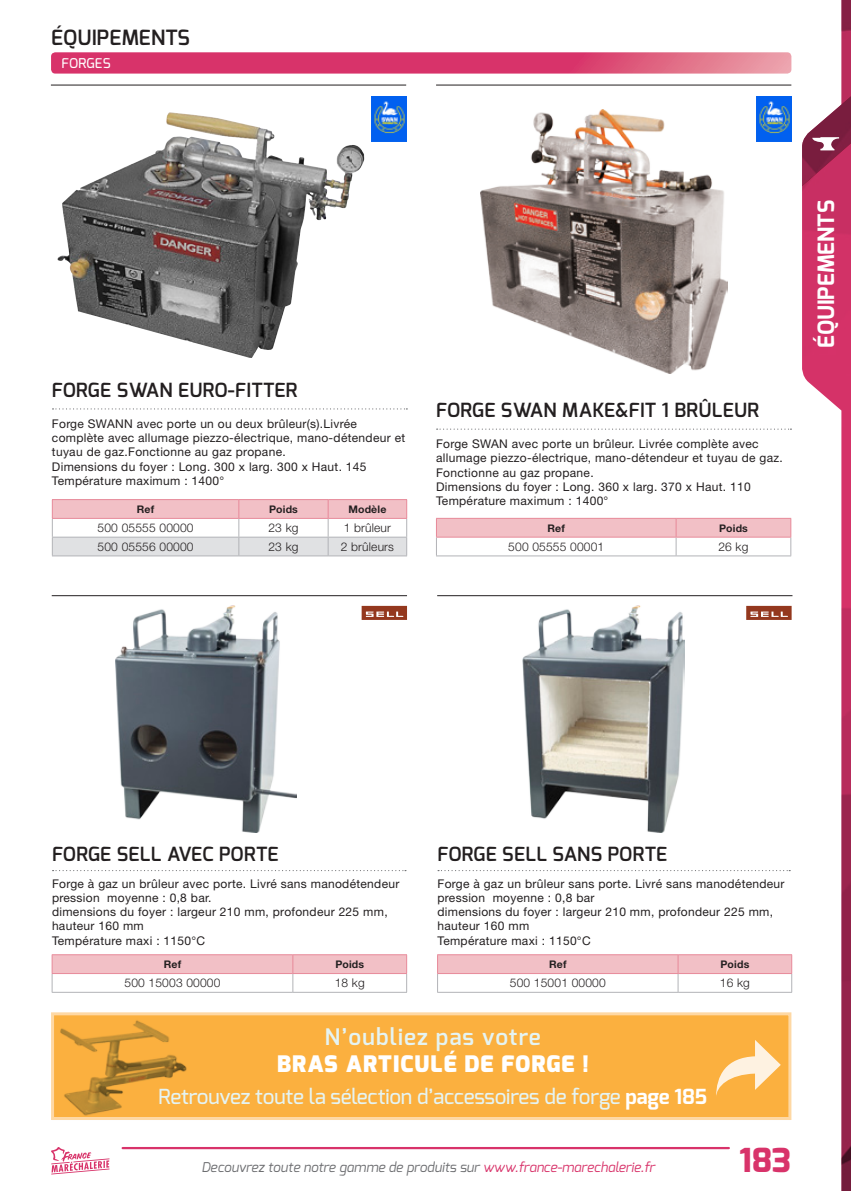
<style>
.page{position:relative;width:851px;height:1191px;background:#fff}
.page>*{position:absolute;margin:0;border:0;box-sizing:border-box;transform-origin:0 0}
.t1{font:800 33px "Exo";color:#d8336a}
.InfoEncart{font:900 22.8px "Exo";letter-spacing:.05em;color:#fff}
.InfoEncart-2{font:600 22.8px "Exo";letter-spacing:.05em;color:#e5f4f3}
.t2{font:700 22.5px "Exo";color:#fff}
.TitreCat{font:600 21px "Exo";letter-spacing:.01em;color:#231f20}
.InfoEncart-3{font:500 20.7px "Exo";letter-spacing:-.01em;color:#e5f4f3}
.NomArticle{font:600 19.5px "Exo";letter-spacing:.015em;color:#231f20}
.t3{font:italic 13.5px "Exo";color:#6c6d70}
.SousTitre{font:500 13.5px "Exo";letter-spacing:.015em;color:#fff}
.Corps_de_texte{font:12px/14.2px "Helvetica Neue LT Std";letter-spacing:.025em;color:#231f20}
.CorpsTableau{font:300 12px "Helvetica Neue LT Std";letter-spacing:.015em;color:#231f20}
.titre_tableau{font:700 10.5px "Helvetica Neue LT Std";letter-spacing:.015em;color:#231f20}
.s1{font-weight:700;color:#fff}
.s2{color:#d8336a}
</style>
<div class="page">
<hr style="left:123px;top:1147px;width:605px;height:2px;background:#d8336a">
<svg style="left:51px;top:52px;width:740px;height:22px;background:#dc4a78"></svg>
<svg style="left:51px;top:1147px;width:58px;height:27px"></svg>
<img style="left:802px;top:0;width:48px;height:1191px">
<svg style="left:802px;top:78px;width:48px;height:108px"></svg>
<hr style="left:51px;top:85px;width:355px;height:1px;background:#231f20">
<img style="left:57px;top:112px;width:307px;height:246px">
<svg style="left:52px;top:408px;width:355px;height:1px"></svg>
<svg style="left:52px;top:499px;width:355px;height:57px"></svg>
<hr style="left:239px;top:518px;width:89px;height:1px;background:#e78999">
<hr style="left:328px;top:518px;width:79px;height:1px;background:#e78999">
<img style="left:371px;top:96px;width:35px;height:45px">
<hr style="left:436px;top:85px;width:355px;height:1px;background:#231f20">
<img style="left:480px;top:110px;width:247px;height:264px">
<svg style="left:436px;top:428px;width:355px;height:2px"></svg>
<svg style="left:436px;top:518px;width:355px;height:38px"></svg>
<hr style="left:676px;top:537px;width:115px;height:1px;background:#e78999">
<img style="left:756px;top:96px;width:35px;height:45px">
<hr style="left:52px;top:595px;width:355px;height:1px;background:#231f20">
<hr style="left:437px;top:595px;width:355px;height:1px;background:#231f20">
<svg style="left:53px;top:870px;width:353px;height:1px"></svg>
<svg style="left:438px;top:870px;width:352px;height:1px"></svg>
<img style="left:116px;top:606px;width:180px;height:226px">
<img style="left:522px;top:606px;width:162px;height:226px">
<hr style="left:52px;top:992px;width:241px;height:1px;background:#b2b3b7">
<hr style="left:293px;top:992px;width:114px;height:1px;background:#b2b3b7">
<svg style="left:52px;top:954px;width:355px;height:38px"></svg>
<hr style="left:437px;top:992px;width:241px;height:1px;background:#b2b3b7">
<hr style="left:678px;top:992px;width:114px;height:1px;background:#b2b3b7">
<svg style="left:437px;top:954px;width:355px;height:38px"></svg>
<svg style="left:746px;top:606px;width:45px;height:14px"></svg>
<svg style="left:361px;top:606px;width:46px;height:14px"></svg>
<div style="left:51px;top:1012px;width:740px;height:108px;background:#fbb03f;border:3px solid #fed8a4"></div>
<svg style="left:716px;top:1040px;width:64px;height:56px"></svg>
<img style="left:52px;top:1015px;width:138px;height:103px">
<p class="TitreCat" style="left:51px;top:24px;width:140px">ÉQUIPEMENTS</p>
<p class="SousTitre" style="left:62px;top:54px;width:51px">FORGES</p>
<p class="NomArticle" style="left:52px;top:377px;width:247px">FORGE SWAN EURO-FITTER</p>
<p class="Corps_de_texte" style="left:52px;top:416px;width:355px">Forge SWANN avec porte un ou deux brûleur(s).Livrée complète avec allumage piezzo-électrique, mano-détendeur et tuyau de gaz.Fonctionne au gaz propane.</p>
<p class="Corps_de_texte" style="left:52px;top:459px;width:316px">Dimensions du foyer : Long. 300 x larg. 300 x Haut. 145</p>
<p class="Corps_de_texte" style="left:52px;top:473px;width:174px">Température maximum : 1400°</p>
<p class="titre_tableau" style="left:137px;top:502px;width:19px">Ref</p>
<p class="titre_tableau" style="left:269px;top:502px;width:30px">Poids</p>
<p class="titre_tableau" style="left:348px;top:502px;width:39px">Modèle</p>
<p class="CorpsTableau" style="left:98px;top:520px;width:97px">500 05555 00000</p>
<p class="CorpsTableau" style="left:268px;top:520px;width:32px">23 kg</p>
<p class="CorpsTableau" style="left:344px;top:520px;width:49px">1 brûleur</p>
<p class="CorpsTableau" style="left:98px;top:539px;width:97px">500 05556 00000</p>
<p class="CorpsTableau" style="left:268px;top:539px;width:32px">23 kg</p>
<p class="CorpsTableau" style="left:341px;top:539px;width:55px">2 brûleurs</p>
<p class="NomArticle" style="left:436px;top:398px;width:325px">FORGE SWAN MAKE&amp;FIT 1 BRÛLEUR</p>
<p class="Corps_de_texte" style="left:436px;top:436px;width:348px">Forge SWAN avec porte un brûleur. Livrée complète avec allumage piezzo-électrique, mano-détendeur et tuyau de gaz.<br>Fonctionne au gaz propane.</p>
<p class="Corps_de_texte" style="left:436px;top:479px;width:316px">Dimensions du foyer : Long. 360 x larg. 370 x Haut. 110</p>
<p class="Corps_de_texte" style="left:436px;top:493px;width:174px">Température maximum : 1400°</p>
<p class="titre_tableau" style="left:547px;top:521px;width:19px">Ref</p>
<p class="titre_tableau" style="left:719px;top:521px;width:30px">Poids</p>
<p class="CorpsTableau" style="left:508px;top:539px;width:97px">500 05555 00001</p>
<p class="CorpsTableau" style="left:718px;top:539px;width:32px">26 kg</p>
<h3 class="t2" style="left:811px;top:348px;width:149px;rotate:-90deg">ÉQUIPEMENTS</h3>
<p class="NomArticle" style="left:52px;top:841px;width:228px">FORGE SELL AVEC PORTE</p>
<p class="NomArticle" style="left:437px;top:841px;width:231px">FORGE SELL SANS PORTE</p>
<p class="Corps_de_texte" style="left:52px;top:876px;width:349px">Forge à gaz un brûleur avec porte. Livré sans manodétendeur</p>
<p class="Corps_de_texte" style="left:52px;top:890px;width:161px">pression moyenne : 0,8 bar.</p>
<p class="Corps_de_texte" style="left:52px;top:904px;width:337px">dimensions du foyer : largeur 210 mm, profondeur 225 mm, hauteur 160 mm</p>
<p class="Corps_de_texte" style="left:52px;top:933px;width:155px">Température maxi : 1150°C</p>
<p class="titre_tableau" style="left:164px;top:957px;width:19px">Ref</p>
<p class="titre_tableau" style="left:335px;top:957px;width:30px">Poids</p>
<p class="CorpsTableau" style="left:124px;top:975px;width:97px">500 15003 00000</p>
<p class="CorpsTableau" style="left:334px;top:975px;width:32px">18 kg</p>
<p class="Corps_de_texte" style="left:437px;top:876px;width:348px">Forge à gaz un brûleur sans porte. Livré sans manodétendeur</p>
<p class="Corps_de_texte" style="left:437px;top:890px;width:158px">pression moyenne : 0,8 bar</p>
<p class="Corps_de_texte" style="left:437px;top:904px;width:337px">dimensions du foyer : largeur 210 mm, profondeur 225 mm, hauteur 160 mm</p>
<p class="Corps_de_texte" style="left:437px;top:933px;width:155px">Température maxi : 1150°C</p>
<p class="titre_tableau" style="left:549px;top:957px;width:19px">Ref</p>
<p class="titre_tableau" style="left:720px;top:957px;width:30px">Poids</p>
<p class="CorpsTableau" style="left:509px;top:975px;width:97px">500 15001 00000</p>
<p class="CorpsTableau" style="left:719px;top:975px;width:32px">16 kg</p>
<p class="InfoEncart-2" style="left:325px;top:1021px;width:217px">N’oubliez pas votre</p>
<p class="InfoEncart" style="left:277px;top:1049px;width:313px">BRAS ARTICULÉ DE FORGE !</p>
<p class="InfoEncart-3" style="left:159px;top:1083px;width:550px">Retrouvez toute la sélection d’accessoires de forge <span class="s1">page 185</span></p>
<p class="t3" style="left:201px;top:1158px;width:455px">Decouvrez toute notre gamme de produits sur <span class="s2">www.france-marechalerie.fr</span></p>
<h1 class="t1" style="left:739px;top:1138px;width:53px">183</h1>
</div>
